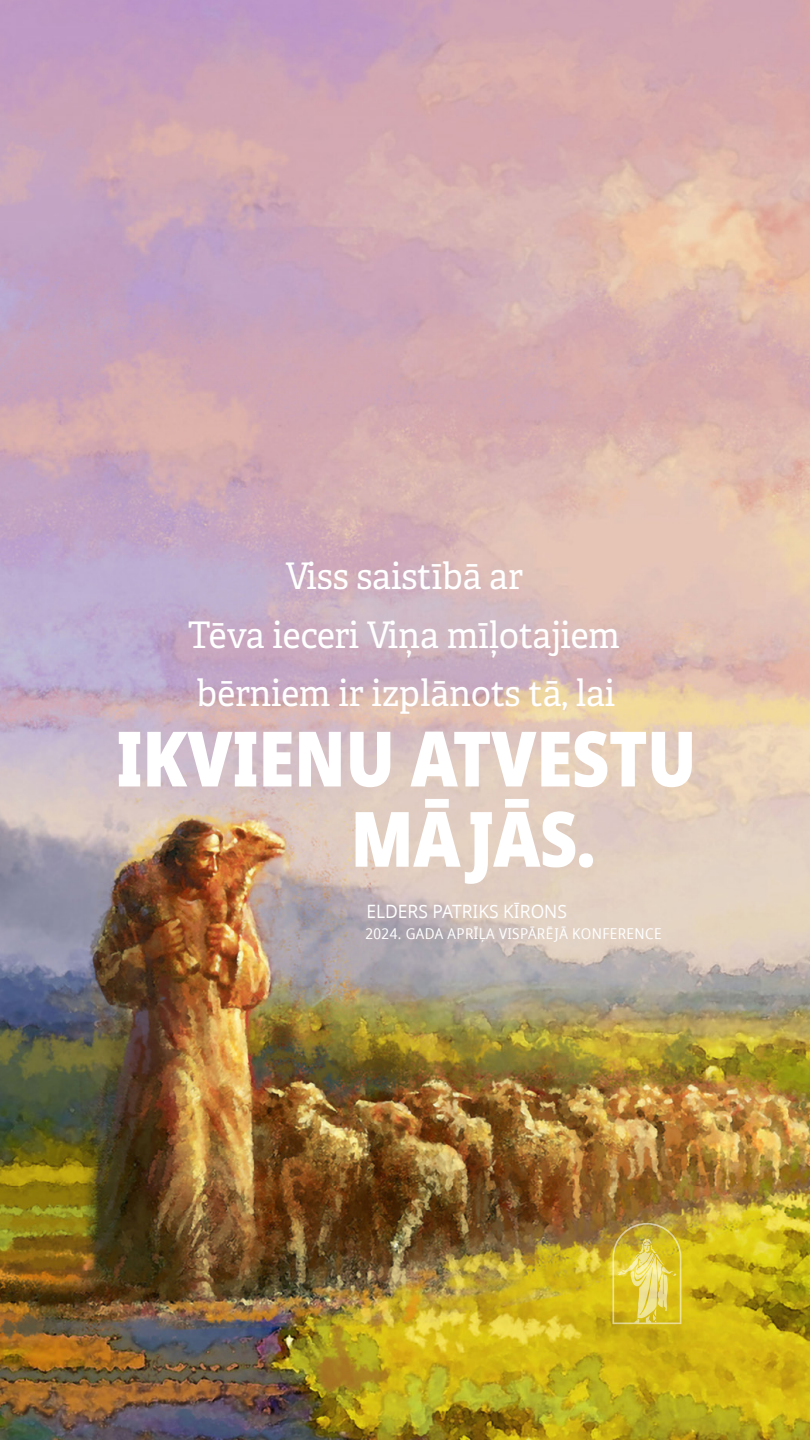
<style>
.page{position:relative;width:810px;height:1440px;background:#fff}
.page>*{position:absolute;margin:0;border:0;box-sizing:border-box;transform-origin:0 0}
.t1{font:800 76.5px/80.2px "Dots Solid Condlds Lat";letter-spacing:-.01em;color:#fff;scale:.93 1}
.t2{font:36.6px/58.6px "Helam Slablds Lat";color:#fff;text-align:center;scale:.95 1}
.artcl16_p1_figure_image_aside_quote_cita{font:18.38px "Dots Solidlds Lat";color:#fff;scale:.95 1}
.small_para_left{font:15px "Dots Solid Condlds Lat";letter-spacing:.03em;color:#fff}
</style>
<div class="page">
<img style="left:0;top:0;width:810px;height:1440px">
<img style="left:612px;top:1223px;width:69px;height:101px">
<p class="t2" style="left:188px;top:546px;width:456px">Viss saistībā ar<br>Tēva ieceri Viņa mīļotajiem bērniem ir izplānots tā, lai</p>
<p class="t1" style="left:350px;top:720px;width:374px;text-indent:-234px">IKVIENU ATVESTU<br>MĀ JĀS.</p>
<p class="artcl16_p1_figure_image_aside_quote_cita" style="left:366px;top:898px;width:213px">ELDERS PATRIKS KĪRONS</p>
<p class="small_para_left" style="left:365px;top:923px;width:298px">2024. GADA APRĪĻA VISPĀRĒJĀ KONFERENCE</p>
</div>
